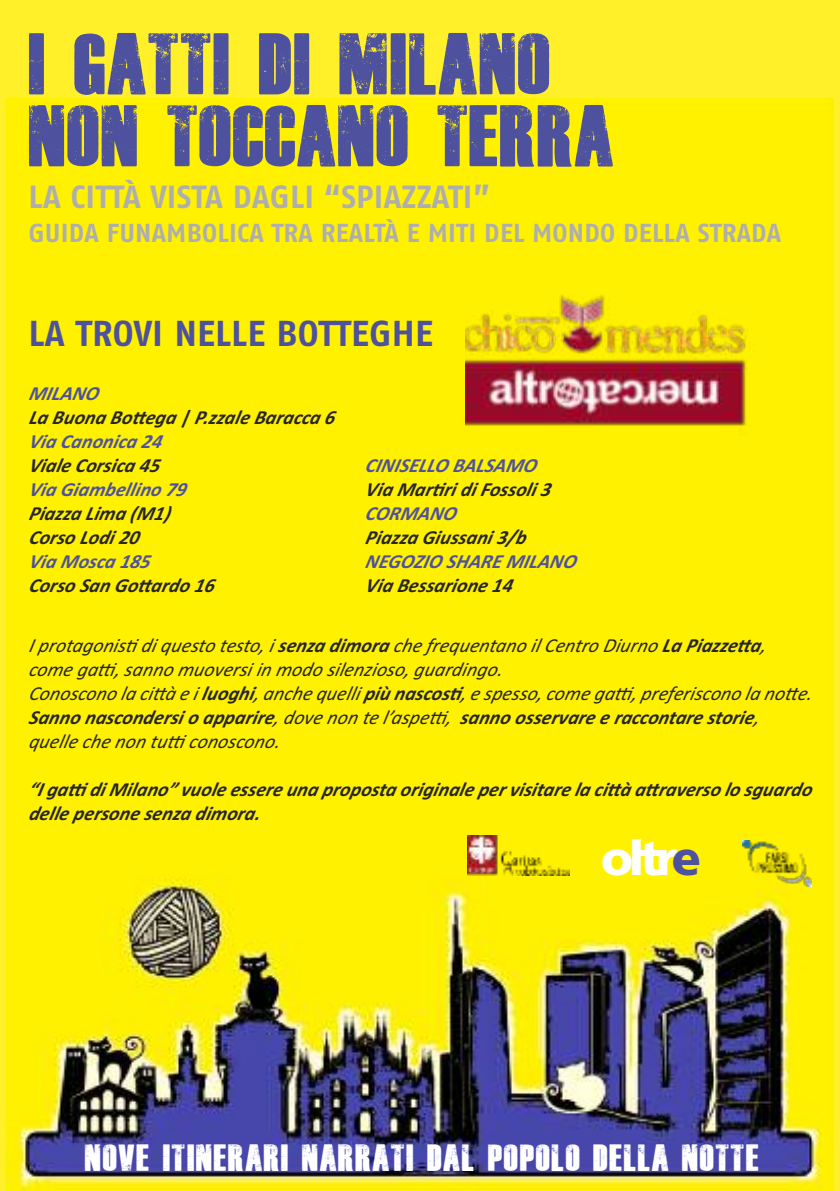
<style>
.page{position:relative;width:840px;height:1191px;background:#fff}
.page>*{position:absolute;margin:0;border:0;box-sizing:border-box;transform-origin:0 0}
.t1{font:60px/72px "Dead Kansas";letter-spacing:.005em;color:#4e519e}
.t2{font:900 48px "Frutiger";letter-spacing:-.1em;color:#fff}
.t3{font:700 36px "Fago No";letter-spacing:.005em;color:#4e519e}
.t4{font:700 32px "Fago No";letter-spacing:.005em;color:#afaeaf}
.t5{font:700 26px "Fago No";letter-spacing:.005em;color:#afaeaf}
.t6{font:26px "Dead Kansas";letter-spacing:.02em;color:#fff}
.t7{font:italic 20px/24px "Calibri";color:#272526}
.t8{font:italic 700 20px/24px "Calibri";color:#272526}
.t9{font:italic 700 20px "Calibri";color:#4e519e}
.s1{font-weight:700}
.s2{color:#4e519e}
</style>
<div class="page">
<div style="left:0;top:0;width:839px;height:1191px;background:#fff029"></div>
<img style="left:6px;top:99px;width:827px;height:1092px">
<img style="left:467px;top:835px;width:102px;height:40px">
<img style="left:741px;top:840px;width:70px;height:46px">
<img style="left:465px;top:270px;width:346px;height:166px">
<h1 class="t1" style="left:28px;top:26px;width:587px">I GATTI DI MILANO<br>NON TOCCANO TERRA</h1>
<h3 class="t4" style="left:28px;top:186px;width:463px">LA CITTÀ VISTA DAGLI “SPIAZZATI”</h3>
<h3 class="t5" style="left:28px;top:223px;width:754px">GUIDA FUNAMBOLICA TRA REALTÀ E MITI DEL MONDO DELLA STRADA</h3>
<h3 class="t3" style="left:28px;top:321px;width:406px">LA TROVI NELLE BOTTEGHE</h3>
<p class="t9" style="left:28px;top:381px;width:77px">MILANO</p>
<p class="t8" style="left:28px;top:405px;width:313px">La Buona Bottega | P.zzale Baracca 6</p>
<p class="t9" style="left:28px;top:429px;width:140px">Via Canonica 24</p>
<p class="t8" style="left:28px;top:453px;width:138px">Viale Corsica 45</p>
<p class="t9" style="left:28px;top:477px;width:164px">Via Giambellino 79</p>
<p class="t8" style="left:28px;top:501px;width:143px">Piazza Lima (M1)<br>Corso Lodi 20</p>
<p class="t9" style="left:28px;top:549px;width:128px">Via Mosca 185</p>
<p class="t8" style="left:28px;top:573px;width:192px">Corso San Gottardo 16</p>
<p class="t9" style="left:365px;top:453px;width:178px">CINISELLO BALSAMO</p>
<p class="t8" style="left:365px;top:477px;width:192px">Via Martiri di Fossoli 3</p>
<p class="t9" style="left:365px;top:501px;width:98px">CORMANO</p>
<p class="t8" style="left:365px;top:525px;width:168px">Piazza Giussani 3/b</p>
<p class="t9" style="left:365px;top:549px;width:218px">NEGOZIO SHARE MILANO</p>
<p class="t8" style="left:365px;top:573px;width:154px">Via Bessarione 14</p>
<p class="t7" style="left:28px;top:633px;width:789px">I protagonisti di questo testo, i <span class="s1">senza dimora</span> che frequentano il Centro Diurno <span class="s1">La Piazzetta</span>, come gatti, sanno muoversi in modo silenzioso, guardingo.<br>Conoscono la città e i <span class="s1">luoghi</span>, anche quelli <span class="s1">più nascosti</span>, e spesso, come gatti, preferiscono la notte.<br><span class="s1">Sanno nascondersi o apparire</span>, dove non te l’aspetti, <span class="s1">sanno osservare e raccontare storie</span>, quelle che non tutti conoscono.</p>
<p class="t8" style="left:28px;top:777px;width:789px">“I gatti di Milano” vuole essere una proposta originale per visitare la città attraverso lo sguardo delle persone senza dimora.</p>
<h2 class="t2" style="left:600px;top:839px;width:101px">oltr<span class="s2">e</span></h2>
<h3 class="t6" style="left:85px;top:1141px;width:675px">NOVE ITINERARI NARRATI DAL POPOLO DELLA NOTTE</h3>
</div>
